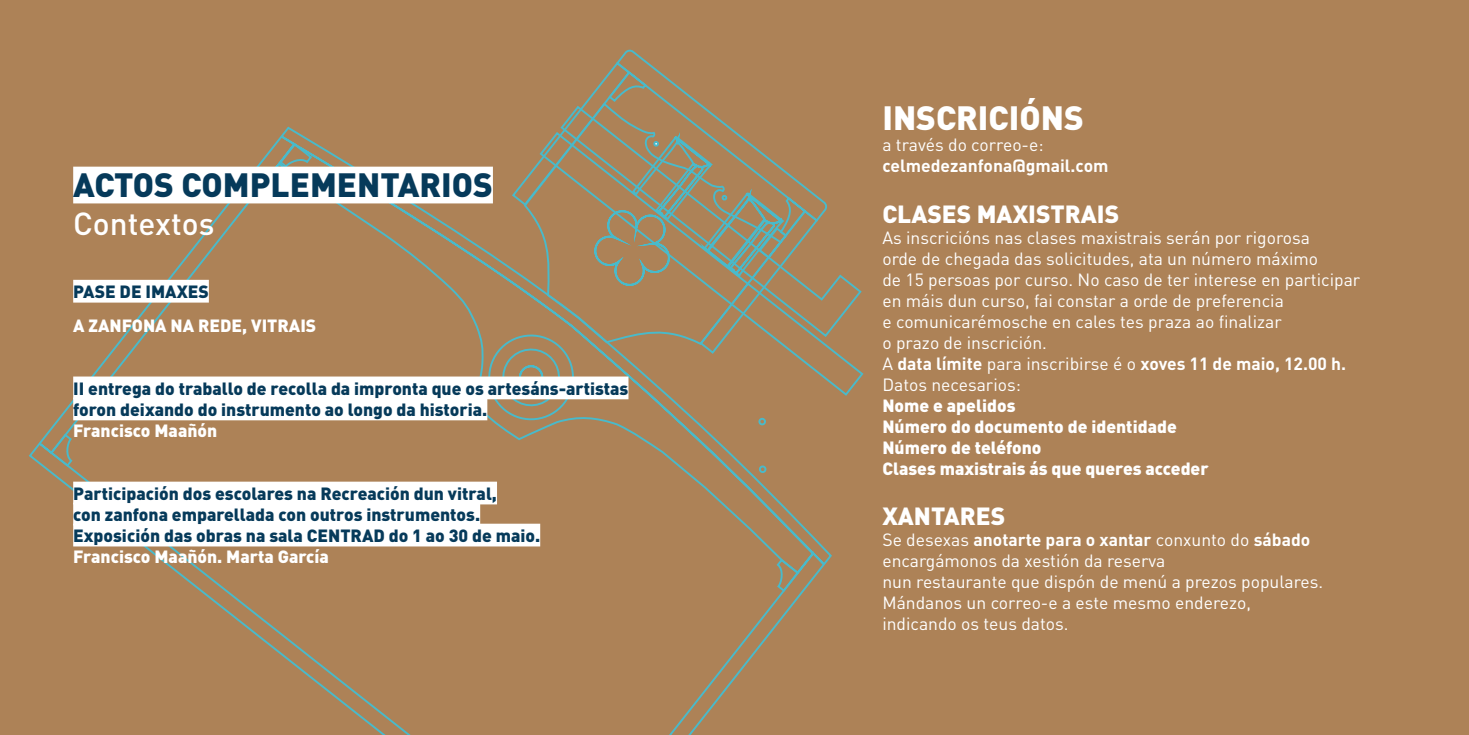
<style>
.page{position:relative;width:1469px;height:735px;background:#fff}
.page>*{position:absolute;margin:0;border:0;box-sizing:border-box;transform-origin:0 0}
.t1{font:900 33.25px "DIN Pro";color:#063a5a}
.t2{font:900 33.25px "DIN Pro";color:#fff}
.t3{font:500 31.5px "DIN Pro";color:#fff}
.t4{font:900 24.5px "DIN Pro";color:#fff}
.t5{font:17.5px/21px "DIN Pro";color:#fff}
.t6{font:900 17.5px "DIN Pro";color:#063a5a}
.t7{font:900 17.5px "DIN Pro";color:#fff}
.t8{font:700 17.5px "DIN Pro";color:#fff}
.s1{font-weight:400}
.s2{font-weight:700}
</style>
<div class="page">
<div style="left:0;top:0;width:1468px;height:734px;background:#ad8257"></div>
<svg style="left:833px;top:274px;width:31px;height:122px"></svg>
<svg style="left:37px;top:134px;width:789px;height:600px"></svg>
<svg style="left:775px;top:557px;width:25px;height:36px"></svg>
<svg style="left:510px;top:106px;width:68px;height:36px"></svg>
<svg style="left:49px;top:142px;width:529px;height:326px"></svg>
<svg style="left:262px;top:161px;width:36px;height:5px"></svg>
<svg style="left:578px;top:49px;width:251px;height:372px"></svg>
<div style="left:73px;top:166px;width:420px;height:37px;background:#fff"></div>
<div style="left:73px;top:280px;width:136px;height:22px;background:#fff"></div>
<div style="left:73px;top:376px;width:555px;height:23px;background:#fff"></div>
<div style="left:73px;top:397px;width:414px;height:23px;background:#fff"></div>
<div style="left:73px;top:481px;width:424px;height:23px;background:#fff"></div>
<div style="left:73px;top:502px;width:407px;height:23px;background:#fff"></div>
<div style="left:73px;top:523px;width:467px;height:23px;background:#fff"></div>
<p class="t1" style="left:73px;top:162px;width:421px">ACTOS COMPLEMENTARIOS</p>
<p class="t3" style="left:73px;top:202px;width:143px">Contextos</p>
<p class="t6" style="left:73px;top:280px;width:137px">PASE DE IMAXES</p>
<p class="t7" style="left:73px;top:313px;width:245px">A ZANFONA NA REDE, VITRAIS</p>
<p class="t6" style="left:73px;top:376px;width:557px">II entrega do traballo de recolla da impronta que os artesáns-artistas</p>
<p class="t6" style="left:73px;top:397px;width:415px">foron deixando do instrumento ao longo da historia.</p>
<p class="t7" style="left:73px;top:418px;width:146px">Francisco Maañón</p>
<p class="t6" style="left:73px;top:481px;width:425px">Participación dos escolares na Recreación dun vitral,</p>
<p class="t6" style="left:73px;top:502px;width:408px">con zanfona emparellada con outros instrumentos.</p>
<p class="t6" style="left:73px;top:523px;width:468px">Exposición das obras na sala CENTRAD do 1 ao 30 de maio.</p>
<p class="t7" style="left:73px;top:544px;width:257px">Francisco Maañón. Marta García</p>
<p class="t2" style="left:882px;top:95px;width:203px">INSCRICIÓNS</p>
<p class="t5" style="left:882px;top:133px;width:163px">a través do correo-e:</p>
<p class="t8" style="left:882px;top:154px;width:228px">celmedezanfona@gmail.com</p>
<p class="t4" style="left:882px;top:197px;width:238px">CLASES MAXISTRAIS</p>
<p class="t5" style="left:882px;top:226px;width:429px">As inscricións nas clases maxistrais serán por rigorosa</p>
<p class="t5" style="left:882px;top:247px;width:437px">orde de chegada das solicitudes, ata un número máximo</p>
<p class="t5" style="left:882px;top:268px;width:479px">de 15 persoas por curso. No caso de ter interese en participar</p>
<p class="t5" style="left:882px;top:289px;width:403px">en máis dun curso, fai constar a orde de preferencia</p>
<p class="t5" style="left:882px;top:310px;width:401px">e comunicarémosche en cales tes praza ao finalizar</p>
<p class="t5" style="left:882px;top:331px;width:166px">o prazo de inscrición.</p>
<p class="t8" style="left:882px;top:351px;width:465px"><span class="s1">A</span> data límite <span class="s1">para inscribirse é o</span> xoves 11 de maio, 12.00 h.</p>
<p class="t5" style="left:882px;top:373px;width:140px">Datos necesarios:</p>
<p class="t7" style="left:882px;top:393px;width:135px">Nome e apelidos</p>
<p class="t7" style="left:882px;top:414px;width:296px">Número do documento de identidade</p>
<p class="t7" style="left:882px;top:435px;width:161px">Número de teléfono</p>
<p class="t7" style="left:882px;top:456px;width:328px">Clases maxistrais ás que queres acceder</p>
<p class="t4" style="left:882px;top:499px;width:124px">XANTARES</p>
<p class="t5" style="left:882px;top:528px;width:429px">Se desexas <span class="s2">anotarte para o xantar</span> conxunto do <span class="s2">sábado </span>encargámonos da xestión da reserva</p>
<p class="t5" style="left:882px;top:570px;width:442px">nun restaurante que dispón de menú a prezos populares.</p>
<p class="t5" style="left:882px;top:591px;width:370px">Mándanos un correo-e a este mesmo enderezo,</p>
<p class="t5" style="left:882px;top:612px;width:188px">indicando os teus datos.</p>
</div>
